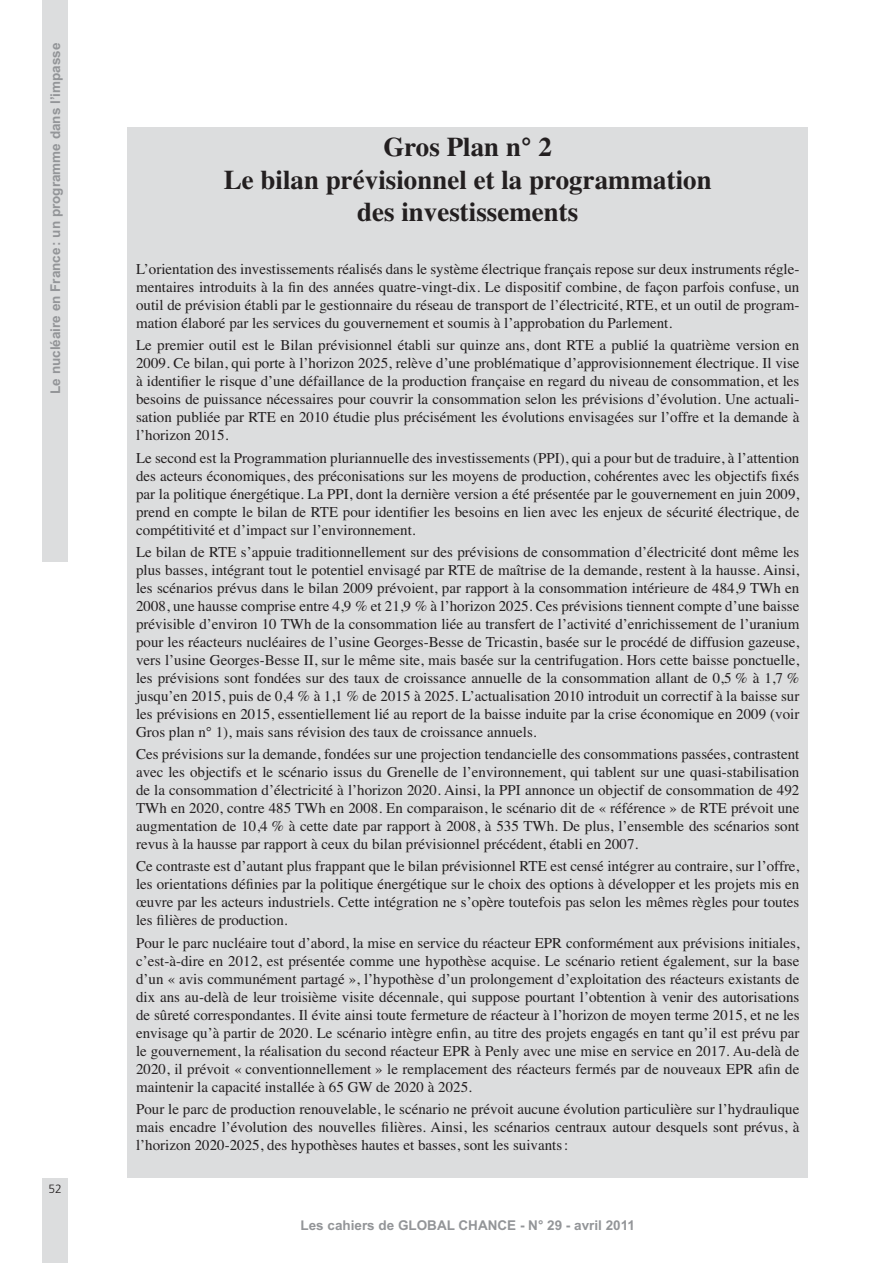
<style>
.page{position:relative;width:893px;height:1263px;background:#fff}
.page>*{position:absolute;margin:0;border:0;box-sizing:border-box;transform-origin:0 0}
.t1{font:700 27px/32.4px "Times";color:#231f20;text-align:center}
.t2{font:15px/18px "Times";color:#231f20;text-align:justify}
.t3{font:700 13.5px "Arial";color:#939598}
.t4{font:300 12px "Frutiger";color:#231f20}
</style>
<div class="page">
<div style="left:43px;top:1178px;width:25px;height:85px;background:#dcddde"></div>
<div style="left:128px;top:128px;width:680px;height:1050px;background:#dcddde"></div>
<div style="left:43px;top:0;width:25px;height:561px;background:#dcddde"></div>
<p class="t3" style="left:48px;top:394px;width:353px;rotate:-90deg">Le nucléaire en France : un programme dans l’impasse</p>
<p class="t4" style="left:49px;top:1184px;width:15px">52</p>
<p class="t1" style="left:224px;top:133px;width:489px">Gros Plan n° 2<br>Le bilan prévisionnel et la programmation des investissements</p>
<p class="t2" style="left:136px;top:262px;width:665px">L’orientation des investissements réalisés dans le système électrique français repose sur deux instruments régle&shy;mentaires introduits à la fin des années quatre-vingt-dix. Le dispositif combine, de façon parfois confuse, un outil de prévision établi par le gestionnaire du réseau de transport de l’électricité, RTE, et un outil de program&shy;mation élaboré par les services du gouvernement et soumis à l’approbation du Parlement.</p>
<p class="t2" style="left:136px;top:338px;width:665px">Le premier outil est le Bilan prévisionnel établi sur quinze ans, dont RTE a publié la quatrième version en 2009. Ce bilan, qui porte à l’horizon 2025, relève d’une problématique d’approvisionnement électrique. Il vise à identifier le risque d’une défaillance de la production française en regard du niveau de consommation, et les besoins de puissance nécessaires pour couvrir la consommation selon les prévisions d’évolution. Une actuali&shy;sation publiée par RTE en 2010 étudie plus précisément les évolutions envisagées sur l’offre et la demande à l’horizon 2015.</p>
<p class="t2" style="left:136px;top:450px;width:665px">Le second est la Programmation pluriannuelle des investissements (PPI), qui a pour but de traduire, à l’attention des acteurs économiques, des préconisations sur les moyens de production, cohérentes avec les objectifs fixés par la politique énergétique. La PPI, dont la dernière version a été présentée par le gouvernement en juin 2009, prend en compte le bilan de RTE pour identifier les besoins en lien avec les enjeux de sécurité électrique, de compétitivité et d’impact sur l’environnement.</p>
<p class="t2" style="left:136px;top:544px;width:665px">Le bilan de RTE s’appuie traditionnellement sur des prévisions de consommation d’électricité dont même les plus basses, intégrant tout le potentiel envisagé par RTE de maîtrise de la demande, restent à la hausse. Ainsi, les scénarios prévus dans le bilan 2009 prévoient, par rapport à la consommation intérieure de 484,9 TWh en 2008, une hausse comprise entre 4,9 % et 21,9 % à l’horizon 2025. Ces prévisions tiennent compte d’une baisse prévisible d’environ 10 TWh de la consommation liée au transfert de l’activité d’enrichissement de l’uranium pour les réacteurs nucléaires de l’usine Georges-Besse de Tricastin, basée sur le procédé de diffusion gazeuse, vers l’usine Georges-Besse II, sur le même site, mais basée sur la centrifugation. Hors cette baisse ponctuelle, les prévisions sont fondées sur des taux de croissance annuelle de la consommation allant de 0,5 % à 1,7 % jusqu’en 2015, puis de 0,4 % à 1,1 % de 2015 à 2025. L’actualisation 2010 introduit un correctif à la baisse sur les prévisions en 2015, essentiellement lié au report de la baisse induite par la crise économique en 2009 (voir Gros plan n° 1), mais sans révision des taux de croissance annuels.</p>
<p class="t2" style="left:136px;top:747px;width:665px">Ces prévisions sur la demande, fondées sur une projection tendancielle des consommations passées, contrastent avec les objectifs et le scénario issus du Grenelle de l’environnement, qui tablent sur une quasi-stabilisation de la consommation d’électricité à l’horizon 2020. Ainsi, la PPI annonce un objectif de consommation de 492<br>TWh en 2020, contre 485 TWh en 2008. En comparaison, le scénario dit de « référence » de RTE prévoit une augmentation de 10,4 % à cette date par rapport à 2008, à 535 TWh. De plus, l’ensemble des scénarios sont revus à la hausse par rapport à ceux du bilan prévisionnel précédent, établi en 2007.</p>
<p class="t2" style="left:136px;top:859px;width:665px">Ce contraste est d’autant plus frappant que le bilan prévisionnel RTE est censé intégrer au contraire, sur l’offre, les orientations définies par la politique énergétique sur le choix des options à développer et les projets mis en œuvre par les acteurs industriels. Cette intégration ne s’opère toutefois pas selon les mêmes règles pour toutes les filières de production.</p>
<p class="t2" style="left:136px;top:935px;width:665px">Pour le parc nucléaire tout d’abord, la mise en service du réacteur EPR conformément aux prévisions initiales, c’est-à-dire en 2012, est présentée comme une hypothèse acquise. Le scénario retient également, sur la base d’un « avis communément partagé », l’hypothèse d’un prolongement d’exploitation des réacteurs existants de dix ans au-delà de leur troisième visite décennale, qui suppose pourtant l’obtention à venir des autorisations de sûreté correspondantes. Il évite ainsi toute fermeture de réacteur à l’horizon de moyen terme 2015, et ne les envisage qu’à partir de 2020. Le scénario intègre enfin, au titre des projets engagés en tant qu’il est prévu par le gouvernement, la réalisation du second réacteur EPR à Penly avec une mise en service en 2017. Au-delà de 2020, il prévoit « conventionnellement » le remplacement des réacteurs fermés par de nouveaux EPR afin de maintenir la capacité installée à 65 GW de 2020 à 2025.</p>
<p class="t2" style="left:136px;top:1101px;width:665px">Pour le parc de production renouvelable, le scénario ne prévoit aucune évolution particulière sur l’hydraulique mais encadre l’évolution des nouvelles filières. Ainsi, les scénarios centraux autour desquels sont prévus, à l’horizon 2020-2025, des hypothèses hautes et basses, sont les suivants :</p>
<p class="t3" style="left:300px;top:1218px;width:336px">Les cahiers de GLOBAL CHANCE - N° 29 - avril 2011</p>
</div>
